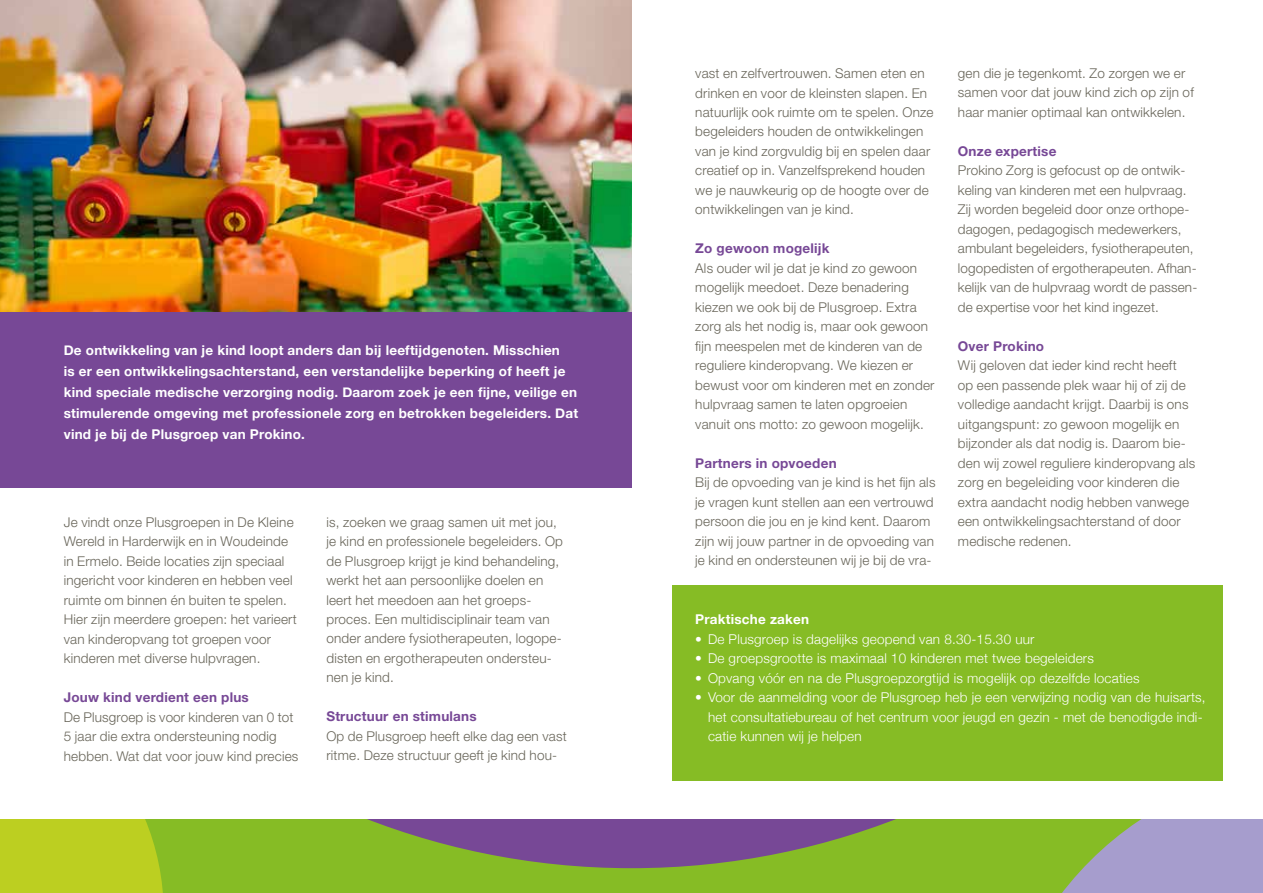
<style>
.page{position:relative;width:1263px;height:893px;background:#fff}
.page>*{position:absolute;margin:0;border:0;box-sizing:border-box;transform-origin:0 0}
.t1{font:300 13.5px/19.5px "Helvetica Neue LT Std";letter-spacing:.015em;color:#686559}
.t2{font:300 13.5px/19.5px "Helvetica Neue";letter-spacing:.015em;color:#fff}
.t3{font:700 13.5px/21px "Helvetica Neue";letter-spacing:.015em;color:#fff}
.t4{font:700 13.5px "Helvetica Neue LT Std";letter-spacing:.015em;color:#774896}
</style>
<div class="page">
<div style="left:0;top:819px;width:1263px;height:74px;background:#86bc25"></div>
<svg style="left:367px;top:819px;width:529px;height:49px;fill:#774896"></svg>
<div style="left:0;top:819px;width:163px;height:74px;background:#bccf21"></div>
<svg style="left:1062px;top:819px;width:201px;height:74px"></svg>
<img style="left:0;top:0;width:631px;height:312px">
<div style="left:672px;top:585px;width:550px;height:195px;background:#86bc25"></div>
<div style="left:0;top:312px;width:631px;height:176px;background:#774896"></div>
<p class="t3" style="left:64px;top:340px;width:516px">De ontwikkeling van je kind loopt anders dan bij leeftijdgenoten. Misschien<br>is er een ontwikkelingsachterstand, een verstandelijke beperking of heeft je kind speciale medische verzorging nodig. Daarom zoek je een fijne, veilige en stimulerende omgeving met professionele zorg en betrokken begeleiders. Dat vind je bij de Plusgroep van Prokino.</p>
<p class="t1" style="left:64px;top:512px;width:234px">Je vindt onze Plusgroepen in De Kleine Wereld in Harderwijk en in Woudeinde in Ermelo. Beide locaties zijn speciaal ingericht voor kinderen en hebben veel ruimte om binnen én buiten te spelen.<br>Hier zijn meerdere groepen: het varieert van kinderopvang tot groepen voor kinderen met diverse hulpvragen.</p>
<p class="t4" style="left:64px;top:689px;width:187px">Jouw kind verdient een plus</p>
<p class="t1" style="left:64px;top:707px;width:236px">De Plusgroep is voor kinderen van 0 tot<br>5 jaar die extra ondersteuning nodig hebben. Wat dat voor jouw kind precies</p>
<p class="t1" style="left:326px;top:512px;width:238px">is, zoeken we graag samen uit met jou, je kind en professionele begeleiders. Op de Plusgroep krijgt je kind behandeling, werkt het aan persoonlijke doelen en leert het meedoen aan het groeps&shy;proces. Een multidisciplinair team van onder andere fysiotherapeuten, logope&shy;disten en ergotherapeuten ondersteu&shy;nen je kind.</p>
<p class="t4" style="left:326px;top:708px;width:152px">Structuur en stimulans</p>
<p class="t1" style="left:326px;top:726px;width:242px">Op de Plusgroep heeft elke dag een vast ritme. Deze structuur geeft je kind hou-</p>
<p class="t1" style="left:695px;top:63px;width:240px">vast en zelfvertrouwen. Samen eten en drinken en voor de kleinsten slapen. En natuurlijk ook ruimte om te spelen. Onze begeleiders houden de ontwikkelingen van je kind zorgvuldig bij en spelen daar creatief op in. Vanzelfsprekend houden we je nauwkeurig op de hoogte over de ontwikkelingen van je kind.</p>
<p class="t4" style="left:695px;top:240px;width:136px">Zo gewoon mogelijk</p>
<p class="t1" style="left:695px;top:258px;width:241px">Als ouder wil je dat je kind zo gewoon mogelijk meedoet. Deze benadering kiezen we ook bij de Plusgroep. Extra zorg als het nodig is, maar ook gewoon fijn meespelen met de kinderen van de reguliere kinderopvang. We kiezen er bewust voor om kinderen met en zonder hulpvraag samen te laten opgroeien vanuit ons motto: zo gewoon mogelijk.</p>
<p class="t4" style="left:695px;top:455px;width:143px">Partners in opvoeden</p>
<p class="t1" style="left:695px;top:473px;width:242px">Bij de opvoeding van je kind is het fijn als je vragen kunt stellen aan een vertrouwd persoon die jou en je kind kent. Daarom zijn wij jouw partner in de opvoeding van je kind en ondersteunen wij je bij de vra-</p>
<p class="t1" style="left:958px;top:63px;width:237px">gen die je tegenkomt. Zo zorgen we er samen voor dat jouw kind zich op zijn of haar manier optimaal kan ontwikkelen.</p>
<p class="t4" style="left:958px;top:143px;width:100px">Onze expertise</p>
<p class="t1" style="left:958px;top:161px;width:241px">Prokino Zorg is gefocust op de ontwik&shy;keling van kinderen met een hulpvraag.<br>Zij worden begeleid door onze orthope&shy;dagogen, pedagogisch medewerkers, ambulant begeleiders, fysiotherapeuten, logopedisten of ergotherapeuten. Afhan&shy;kelijk van de hulpvraag wordt de passen&shy;de expertise voor het kind ingezet.</p>
<p class="t4" style="left:958px;top:338px;width:88px">Over Prokino</p>
<p class="t1" style="left:958px;top:355px;width:239px">Wij geloven dat ieder kind recht heeft op een passende plek waar hij of zij de volledige aandacht krijgt. Daarbij is ons uitgangspunt: zo gewoon mogelijk en bijzonder als dat nodig is. Daarom bie&shy;den wij zowel reguliere kinderopvang als zorg en begeleiding voor kinderen die extra aandacht nodig hebben vanwege een ontwikkelingsachterstand of door medische redenen.</p>
<p class="t3" style="left:695px;top:609px;width:115px">Praktische zaken</p>
<p class="t2" style="left:695px;top:628px;width:341px">• De Plusgroep is dagelijks geopend van 8.30-15.30 uur</p>
<p class="t2" style="left:695px;top:647px;width:400px">• De groepsgrootte is maximaal 10 kinderen met twee begeleiders</p>
<p class="t2" style="left:695px;top:667px;width:446px">• Opvang vóór en na de Plusgroepzorgtijd is mogelijk op dezelfde locaties</p>
<p class="t2" style="left:708px;top:686px;width:499px;text-indent:-13px">• Voor de aanmelding voor de Plusgroep heb je een verwijzing nodig van de huisarts, het consultatiebureau of het centrum voor jeugd en gezin - met de benodigde indi&shy;catie kunnen wij je helpen</p>
</div>
